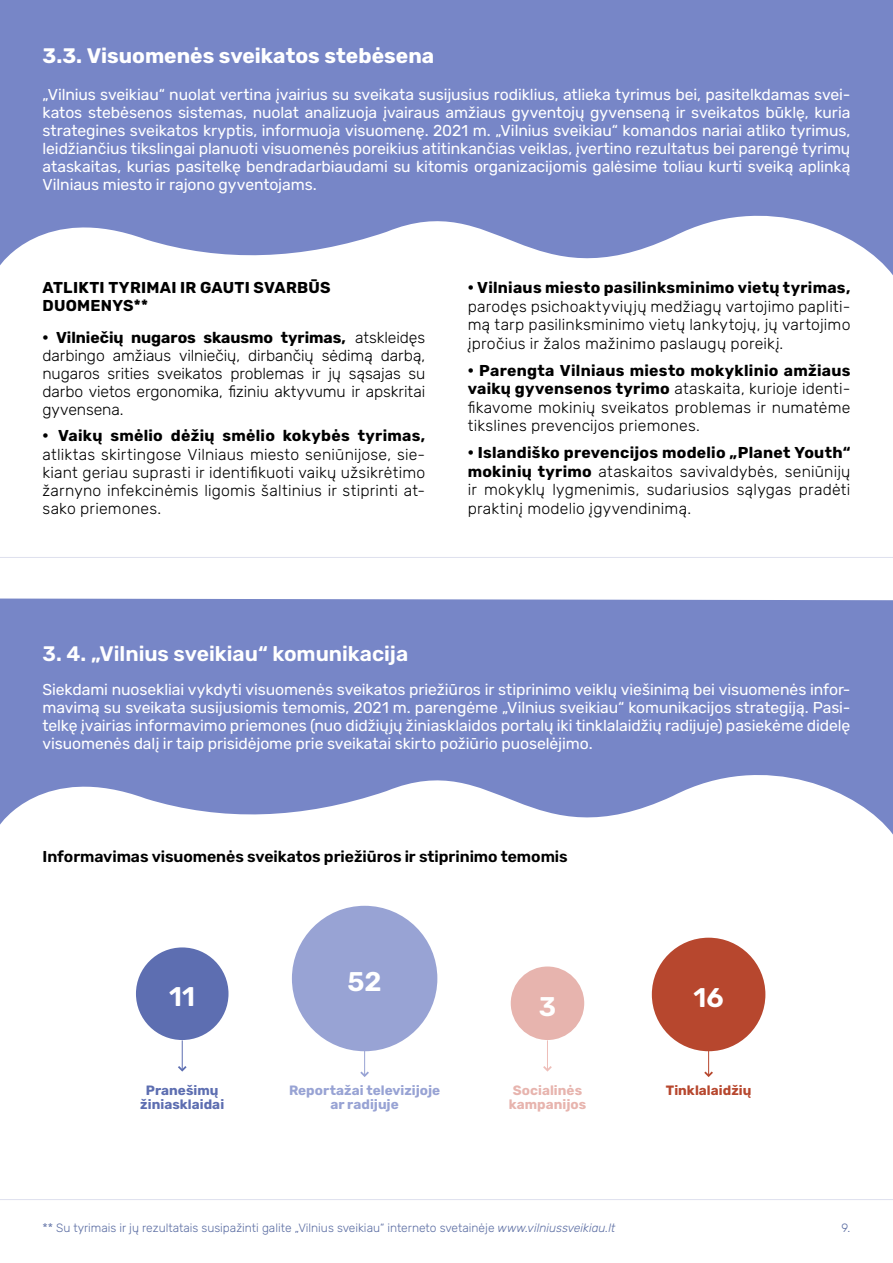
<style>
.page{position:relative;width:893px;height:1263px;background:#fff}
.page>*{position:absolute;margin:0;border:0;box-sizing:border-box;transform-origin:0 0}
.t1{font:600 27px "Rubik";color:#fff}
.t2{font:600 21px "Rubik";color:#fff}
.t3{font:700 21px "Rubik";color:#fff}
.t4{font:15.75px/18px "Rubik";letter-spacing:-.005em;color:#fff;text-align:justify}
.t5{font:300 15.75px/18.5px "Rubik";letter-spacing:.01em;color:#000;text-align:justify}
.t6{font:600 15.75px "Rubik";letter-spacing:-.005em;color:#000}
.t7{font:700 15.75px/18px "Rubik";letter-spacing:.015em;color:#000}
.t8{font:700 13.5px/13.5px "Rubik";letter-spacing:.005em;color:#98a3d4;text-align:center}
.t9{font:700 13.5px/13.5px "Rubik";letter-spacing:.005em;color:#5d6eb1;text-align:center}
.t10{font:700 13.5px/13.5px "Rubik";letter-spacing:.005em;color:#e7b4ae}
.t11{font:700 13.5px "Rubik";letter-spacing:.005em;color:#b7472e}
.t12{font:300 12px "Rubik";color:#5c6ea3}
.s1{font-weight:900}
.s2{font-weight:700}
.s3{font-style:italic}
</style>
<div class="page">
<hr style="left:0;top:1199px;width:893px;height:1px;background:#dee0ee">
<hr style="left:0;top:557px;width:893px;height:1px;background:#dee0ee">
<svg style="left:0;top:598px;width:893px;height:237px;fill:#7786c7"></svg>
<svg style="left:0;top:0;width:893px;height:275px;background:#8895ce"></svg>
<div style="left:136px;top:947px;width:92px;height:93px;background:#5d6eb1;border-radius:50%"></div>
<svg style="left:178px;top:1066px;width:9px;height:5px"></svg>
<hr style="left:182px;top:1040px;width:1px;height:30px;background:#5d6eb1">
<div style="left:292px;top:906px;width:145px;height:145px;background:#98a3d4;border-radius:50%"></div>
<svg style="left:360px;top:1071px;width:9px;height:6px"></svg>
<hr style="left:364px;top:1046px;width:1px;height:30px;background:#98a3d4">
<div style="left:511px;top:966px;width:73px;height:74px;background:#e7b4ae;border-radius:50%"></div>
<svg style="left:543px;top:1066px;width:9px;height:5px"></svg>
<hr style="left:547px;top:1040px;width:1px;height:30px;background:#eebeb9">
<div style="left:652px;top:938px;width:113px;height:113px;background:#b7472e;border-radius:50%"></div>
<svg style="left:704px;top:1071px;width:9px;height:6px"></svg>
<hr style="left:708px;top:1046px;width:1px;height:30px;background:#b7472e">
<h2 class="t3" style="left:43px;top:44px;width:393px">3.3. Visuomenės sveikatos stebėsena</h2>
<p class="t4" style="left:43px;top:86px;width:809px">„Vilnius sveikiau“ nuolat vertina įvairius su sveikata susijusius rodiklius, atlieka tyrimus bei, pasitelkdamas svei&shy;katos stebėsenos sistemas, nuolat analizuoja įvairaus amžiaus gyventojų gyvenseną ir sveikatos būklę, kuria strategines sveikatos kryptis, informuoja visuomenę. 2021 m. „Vilnius sveikiau“ komandos nariai atliko tyrimus, leidžiančius tikslingai planuoti visuomenės poreikius atitinkančias veiklas, įvertino rezultatus bei parengė tyrimų ataskaitas, kurias pasitelkę bendradarbiaudami su kitomis organizacijomis galėsime toliau kurti sveiką aplinką Vilniaus miesto ir rajono gyventojams.</p>
<p class="t7" style="left:43px;top:279px;width:290px">ATLIKTI TYRIMAI IR GAUTI SVARBŪS<br>DUOMENYS**</p>
<p class="t5" style="left:43px;top:329px;width:384px;line-height:18px"><span class="s1">•</span> <span class="s2">Vilniečių nugaros skausmo tyrimas,</span> atskleidęs darbingo amžiaus vilniečių, dirbančių sėdimą darbą, nugaros srities sveikatos problemas ir jų sąsajas su darbo vietos ergonomika, fiziniu aktyvumu ir apskritai gyvensena.</p>
<p class="t5" style="left:43px;top:427px;width:384px;line-height:18px"><span class="s1">•</span> <span class="s2">Vaikų smėlio dėžių smėlio kokybės tyrimas, </span>atliktas skirtingose Vilniaus miesto seniūnijose, sie&shy;kiant geriau suprasti ir identifikuoti vaikų užsikrėtimo žarnyno infekcinėmis ligomis šaltinius ir stiprinti at&shy;sako priemones.</p>
<p class="t5" style="left:468px;top:279px;width:384px"><span class="s1">•</span> <span class="s2">Vilniaus miesto pasilinksminimo vietų tyrimas, </span>parodęs psichoaktyviųjų medžiagų vartojimo papliti&shy;mą tarp pasilinksminimo vietų lankytojų, jų vartojimo įpročius ir žalos mažinimo paslaugų poreikį.</p>
<p class="t5" style="left:468px;top:361px;width:384px"><span class="s1">•</span> <span class="s2">Parengta Vilniaus miesto mokyklinio amžiaus vaikų gyvensenos tyrimo</span> ataskaita, kurioje identi&shy;fikavome mokinių sveikatos problemas ir numatėme tikslines prevencijos priemones.</p>
<p class="t5" style="left:468px;top:444px;width:384px"><span class="s1">•</span> <span class="s2">Islandiško prevencijos modelio „Planet Youth“ mokinių tyrimo</span> ataskaitos savivaldybės, seniūnijų ir mokyklų lygmenimis, sudariusios sąlygas pradėti praktinį modelio įgyvendinimą.</p>
<h2 class="t2" style="left:43px;top:642px;width:367px">3. 4. „Vilnius sveikiau“ komunikacija</h2>
<p class="t4" style="left:43px;top:681px;width:809px">Siekdami nuosekliai vykdyti visuomenės sveikatos priežiūros ir stiprinimo veiklų viešinimą bei visuomenės infor&shy;mavimą su sveikata susijusiomis temomis, 2021 m. parengėme „Vilnius sveikiau“ komunikacijos strategiją. Pasi&shy;telkę įvairias informavimo priemones (nuo didžiųjų žiniasklaidos portalų iki tinklalaidžių radijuje) pasiekėme didelę visuomenės dalį ir taip prisidėjome prie sveikatai skirto požiūrio puoselėjimo.</p>
<p class="t6" style="left:43px;top:848px;width:527px">Informavimas visuomenės sveikatos priežiūros ir stiprinimo temomis</p>
<h1 class="t1" style="left:169px;top:982px;width:28px">11</h1>
<h1 class="t1" style="left:348px;top:967px;width:36px">52</h1>
<h1 class="t1" style="left:539px;top:991px;width:19px">3</h1>
<h1 class="t1" style="left:694px;top:983px;width:32px">16</h1>
<p class="t9" style="left:140px;top:1084px;width:85px">Pranešimų žiniasklaidai</p>
<p class="t8" style="left:289px;top:1084px;width:153px">Reportažai televizijoje ar radijuje</p>
<p class="t10" style="left:509px;top:1084px;width:79px">Socialinės kampanijos</p>
<p class="t11" style="left:666px;top:1083px;width:87px">Tinklalaidžių</p>
<p class="t12" style="left:43px;top:1221px;width:574px">** Su tyrimais ir jų rezultatais susipažinti galite „Vilnius sveikiau“ interneto svetainėje <span class="s3">www.vilniussveikiau.lt</span></p>
<p class="t12" style="left:842px;top:1221px;width:10px">9.</p>
</div>
